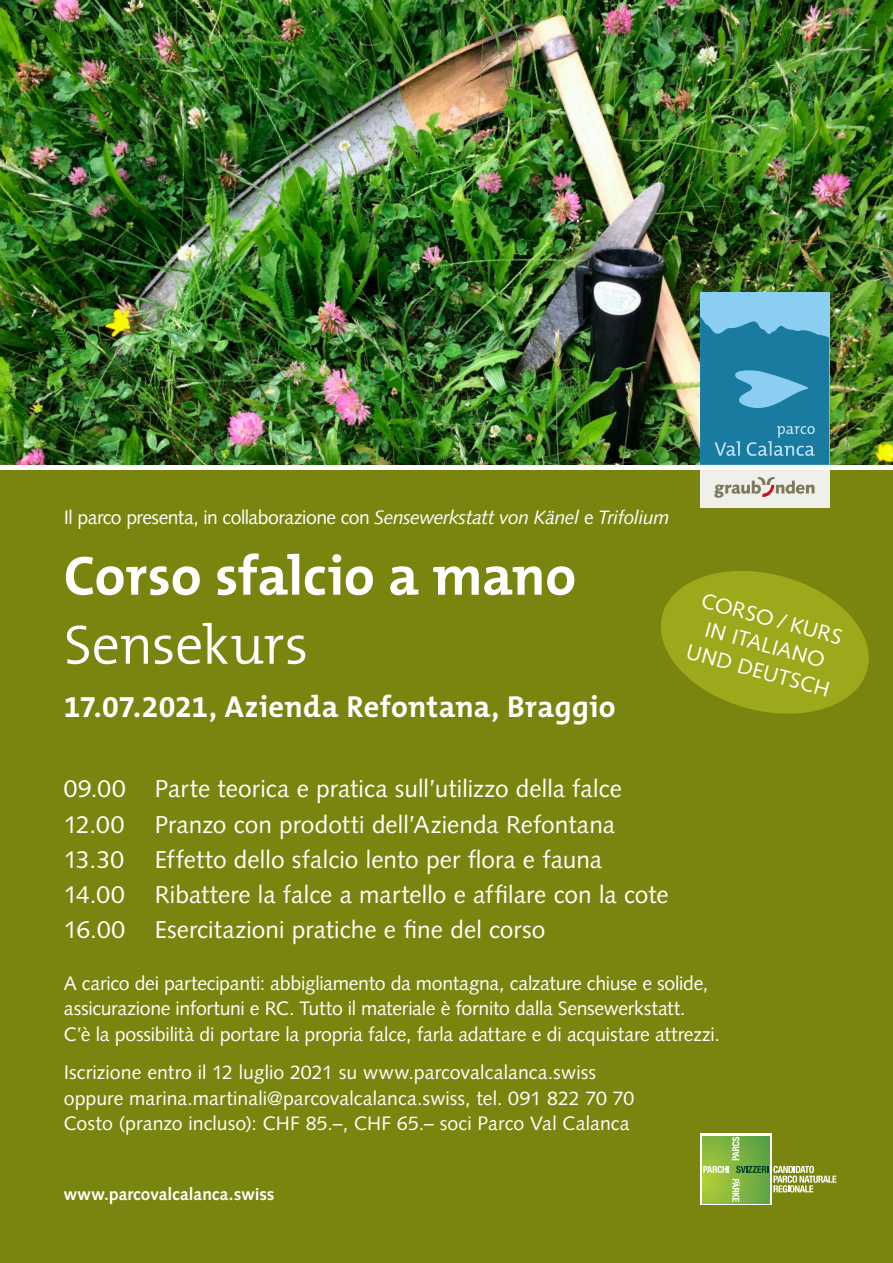
<style>
.page{position:relative;width:893px;height:1263px;background:#fff}
.page>*{position:absolute;margin:0;border:0;box-sizing:border-box;transform-origin:0 0}
.t1{font:700 55.95px "The Mix B W7";letter-spacing:-.005em;color:#fff}
.t2{font:300 55.95px "The Mix B W4";letter-spacing:-.01em;color:#fff}
.t3{font:700 30.45px "The Mix B W7";letter-spacing:.01em;color:#fff}
.t4{font:24.45px/35.2px "Syntax LT Std";letter-spacing:.005em;color:#fff}
.t5{font:21.45px/26.7px "Syntax LT Std";color:#fff;text-align:center}
.t6{font:19.5px/25.7px "Syntax LT Std";letter-spacing:-.005em;color:#fff}
.t7{font:19.35px "Syntax LT Std";letter-spacing:-.025em;color:#fff}
.t8{font:700 17.25px "Syntax LT Std";letter-spacing:.005em;color:#fff}
.s1{font-style:italic}
</style>
<div class="page">
<img style="left:0;top:0;width:893px;height:465px">
<div style="left:0;top:471px;width:893px;height:792px;background:#7a850f"></div>
<div style="left:700px;top:470px;width:129px;height:38px;background:#f0f0eb"></div>
<svg style="left:714px;top:477px;width:100px;height:21px"></svg>
<div style="left:700px;top:293px;width:129px;height:172px;background:#8acff2"></div>
<svg style="left:700px;top:317px;width:129px;height:148px"></svg>
<svg style="left:700px;top:1134px;width:71px;height:71px"></svg>
<svg style="left:703px;top:1136px;width:66px;height:67px;background:#78b041"></svg>
<svg style="left:732px;top:1137px;width:7px;height:23px"></svg>
<svg style="left:703px;top:1166px;width:133px;height:36px"></svg>
<svg style="left:661px;top:571px;width:208px;height:143px"></svg>
<p class="t7" style="left:64px;top:506px;width:607px">Il parco presenta, in collaborazione con <span class="s1">Sensewerkstatt von Känel</span> e <span class="s1">Trifolium</span></p>
<h1 class="t1" style="left:64px;top:540px;width:514px">Corso sfalcio a mano</h1>
<h1 class="t2" style="left:64px;top:609px;width:246px">Sensekurs</h1>
<h2 class="t3" style="left:64px;top:687px;width:553px">17.07.2021, Azienda Refontana, Braggio</h2>
<p class="t5" style="left:704px;top:587px;width:149px;rotate:15deg">CORSO / KURS<br>IN ITALIANO<br>UND DEUTSCH</p>
<p class="t4" style="left:64px;top:771px;width:560px">09.00 Parte teorica e pratica sull’utilizzo della falce<br>12.00 Pranzo con prodotti dell’Azienda Refontana<br>13.30</p>
<p class="t4" style="left:64px;top:842px;width:606px;text-indent:91px">Effetto dello sfalcio lento per flora e fauna<br>14.00 Ribattere la falce a martello e affilare con la cote<br>16.00 Esercitazioni pratiche e fine del corso</p>
<p class="t6" style="left:64px;top:970px;width:658px">A carico dei partecipanti: abbigliamento da montagna, calzature chiuse e solide, assicurazione infortuni e RC. Tutto il materiale è fornito dalla Sensewerkstatt.<br>C’è la possibilità di portare la propria falce, farla adattare e di acquistare attrezzi.</p>
<p class="t6" style="left:64px;top:1059px;width:572px">Iscrizione entro il 12 luglio 2021 su www.parcovalcalanca.swiss oppure marina.martinali@parcovalcalanca.swiss, tel. 091 822 70 70<br>Costo (pranzo incluso): CHF 85.–, CHF 65.– soci Parco Val Calanca</p>
<p class="t8" style="left:64px;top:1184px;width:212px">www.parcovalcalanca.swiss</p>
</div>
